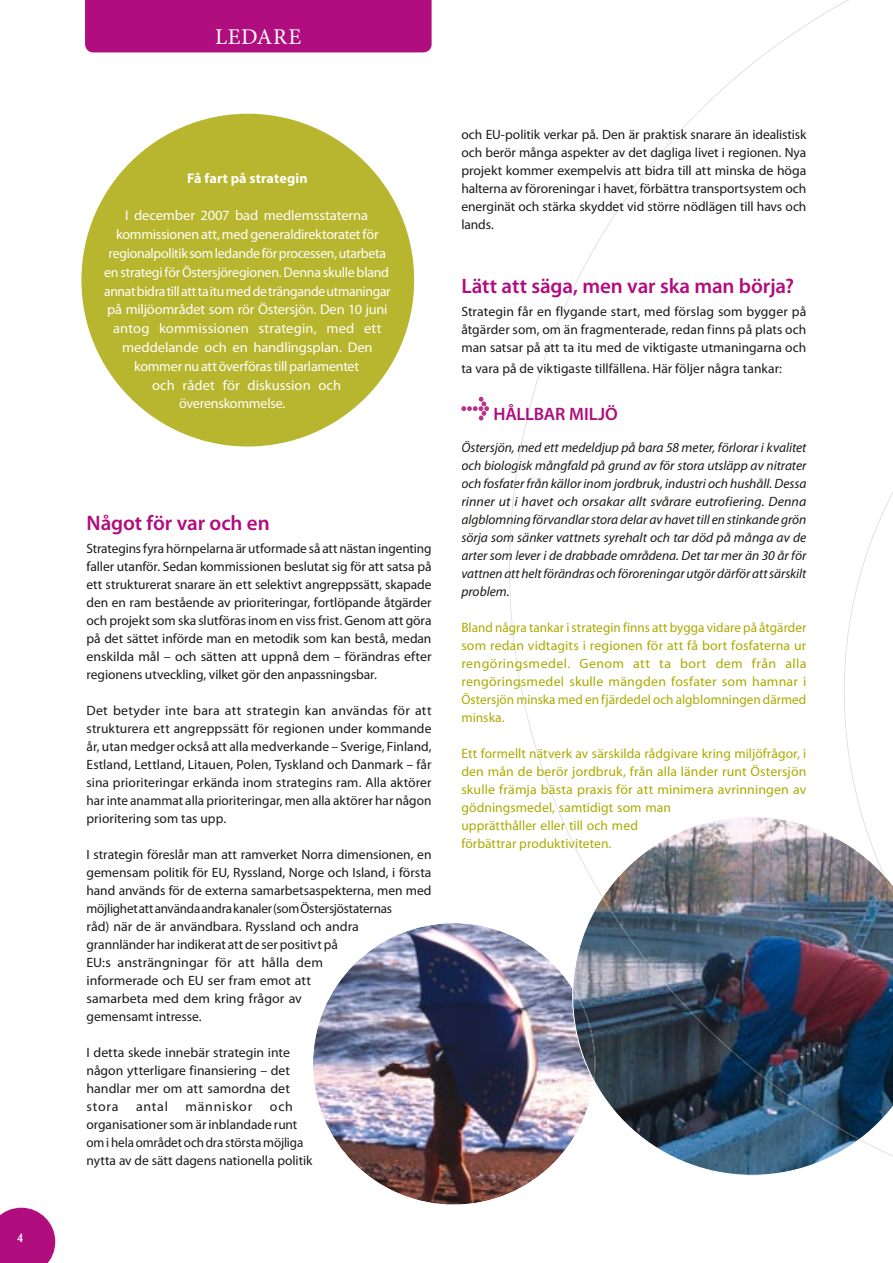
<style>
.page{position:relative;width:893px;height:1263px;background:#fff}
.page>*{position:absolute;margin:0;border:0;box-sizing:border-box;transform-origin:0 0}
.t1{font:22.5px "Minion Pro";letter-spacing:.03em;color:#fff}
.t2{font:600 21px "Myriad Pro";letter-spacing:-.005em;color:#b00d7f}
.t3{font:600 18px "Myriad Pro";letter-spacing:-.01em;color:#b00d7f}
.t4{font:14.1px "Myriad Pro";letter-spacing:-.015em;color:#fff}
.t5{font:14.1px "Myriad Pro";letter-spacing:.005em;color:#fff}
.t6{font:700 14.1px "Myriad Pro";letter-spacing:.01em;color:#fff}
.t7{font:13.5px/18px "Myriad Pro";letter-spacing:-.005em;color:#1a1a18;text-align:justify}
.t8{font:13.5px/18px "Myriad Pro";letter-spacing:.005em;color:#abaa00;text-align:justify}
.t9{font:italic 13.5px/18px "Myriad Pro";letter-spacing:-.005em;color:#1a1a18;text-align:justify}
.t10{font:13.5px "Myriad Pro";letter-spacing:.05em;color:#1a1a18}
.t11{font:500 12px "Barmeno";color:#fff}
</style>
<div class="page">
<svg style="left:0;top:1208px;width:55px;height:55px;background:#b8268c"></svg>
<svg style="left:461px;top:397px;width:28px;height:23px"></svg>
<svg style="left:509px;top:441px;width:14px;height:119px"></svg>
<svg style="left:509px;top:568px;width:1px;height:13px"></svg>
<div style="left:85px;top:0;width:347px;height:52px;background:#b00d7f"></div>
<div style="left:81px;top:114px;width:333px;height:332px;background:#b8b52e;border-radius:50%"></div>
<img style="left:313px;top:923px;width:259px;height:282px">
<img style="left:572px;top:816px;width:321px;height:359px">
<p class="t11" style="left:17px;top:1231px;width:8px">4</p>
<h1 class="t1" style="left:215px;top:22px;width:87px">LEDARE</h1>
<p class="t6" style="left:187px;top:169px;width:122px">Få fart på strategin</p>
<p class="t4" style="left:125px;top:207px;width:245px">I december 2007 bad medlemsstaterna</p>
<p class="t4" style="left:116px;top:226px;width:264px">kommissionen att, med generaldirektoratet för</p>
<p class="t4" style="left:109px;top:244px;width:279px">regionalpolitik som ledande för processen, utarbeta</p>
<p class="t4" style="left:104px;top:263px;width:286px">en strategi för Östersjöregionen. Denna skulle bland</p>
<p class="t4" style="left:104px;top:282px;width:288px">annat bidra till att ta itu med de trängande utmaningar</p>
<p class="t4" style="left:107px;top:301px;width:282px">på miljöområdet som rör Östersjön. Den 10 juni</p>
<p class="t5" style="left:113px;top:320px;width:270px">antog kommissionen strategin, med ett</p>
<p class="t4" style="left:122px;top:339px;width:252px">meddelande och en handlingsplan. Den</p>
<p class="t4" style="left:134px;top:357px;width:226px">kommer nu att överföras till parlamentet</p>
<p class="t5" style="left:152px;top:376px;width:191px">och rådet för diskussion och</p>
<p class="t4" style="left:179px;top:395px;width:108px">överenskommelse.</p>
<h2 class="t2" style="left:87px;top:510px;width:185px">Något för var och en</h2>
<p class="t7" style="left:87px;top:539px;width:347px">Strategins fyra hörnpelarna är utformade så att nästan ingenting faller utanför. Sedan kommissionen beslutat sig för att satsa på ett strukturerat snarare än ett selektivt angreppssätt, skapade den en ram bestående av prioriteringar, fortlöpande åtgärder och projekt som ska slutföras inom en viss frist. Genom att göra på det sättet införde man en metodik som kan bestå, medan enskilda mål – och sätten att uppnå dem – förändras efter regionens utveckling, vilket gör den anpassningsbar.</p>
<p class="t7" style="left:87px;top:701px;width:347px">Det betyder inte bara att strategin kan användas för att strukturera ett angreppssätt för regionen under kommande år, utan medger också att alla medverkande – Sverige, Finland, Estland, Lettland, Litauen, Polen, Tyskland och Danmark – får sina prioriteringar erkända inom strategins ram. Alla aktörer har inte anammat alla prioriteringar, men alla aktörer har någon prioritering som tas upp.</p>
<p class="t7" style="left:87px;top:845px;width:346px;text-align:left">I strategin föreslår man att ramverket Norra dimensionen, en gemensam politik för EU, Ryssland, Norge och Island, i första hand används för de externa samarbetsaspekterna, men med möjlighet att använda andra kanaler (som Östersjöstaternas<br>råd) när de är användbara. Ryssland och andra<br>grannländer har indikerat att de ser positivt på<br>EU:s ansträngningar för att hålla dem<br>informerade och EU ser fram emot att<br>samarbeta med dem kring frågor av<br>gemensamt intresse.</p>
<p class="t7" style="left:87px;top:1043px;width:205px">I detta skede innebär strategin inte någon ytterligare finansiering – det handlar mer om att samordna det stora</p>
<p class="t7" style="left:87px;top:1097px;width:227px;text-align:left;text-indent:183px">och organisationer som är inblandade runt om i hela området och dra största möjliga nytta av de sätt dagens nationella politik</p>
<p class="t7" style="left:136px;top:1097px;width:33px">antal</p>
<p class="t10" style="left:186px;top:1098px;width:68px">människor</p>
<p class="t7" style="left:461px;top:125px;width:347px">och EU-politik verkar på. Den är praktisk snarare än idealistisk och berör många aspekter av det dagliga livet i regionen. Nya projekt kommer exempelvis att bidra till att minska de höga halterna av föroreningar i havet, förbättra transportsystem och energinät och stärka skyddet vid större nödlägen till havs och lands.</p>
<h2 class="t2" style="left:461px;top:273px;width:334px">Lätt att säga, men var ska man börja?</h2>
<p class="t7" style="left:461px;top:302px;width:346px">Strategin får en flygande start, med förslag som bygger på åtgärder som, om än fragmenterade, redan finns på plats och man satsar på att ta itu med de viktigaste utmaningarna och</p>
<p class="t7" style="left:461px;top:359px;width:322px">ta vara på de viktigaste tillfällena. Här följer några tankar:</p>
<h3 class="t3" style="left:493px;top:403px;width:126px">HÅLLBAR MILJÖ</h3>
<p class="t9" style="left:461px;top:438px;width:347px">Östersjön, med ett medeldjup på bara 58 meter, förlorar i kvalitet och biologisk mångfald på grund av för stora utsläpp av nitrater och fosfater från källor inom jordbruk, industri och hushåll. Dessa rinner ut i havet och orsakar allt svårare eutrofiering. Denna algblomning förvandlar stora delar av havet till en stinkande grön sörja som sänker vattnets syrehalt och tar död på många av de arter som lever i de drabbade områdena. Det tar mer än 30 år för vattnen att helt förändras och föroreningar utgör därför att särskilt problem.</p>
<p class="t8" style="left:461px;top:618px;width:347px">Bland några tankar i strategin finns att bygga vidare på åtgärder som redan vidtagits i regionen för att få bort fosfaterna ur rengöringsmedel. Genom att ta bort dem från alla rengöringsmedel skulle mängden fosfater som hamnar i Östersjön minska med en fjärdedel och algblomningen därmed minska.</p>
<p class="t8" style="left:461px;top:744px;width:346px;text-align:left">Ett formellt nätverk av särskilda rådgivare kring miljöfrågor, i den mån de berör jordbruk, från alla länder runt Östersjön skulle främja bästa praxis för att minimera avrinningen av gödningsmedel, samtidigt som man<br>upprätthåller eller till och med<br>förbättrar produktiviteten.</p>
</div>
